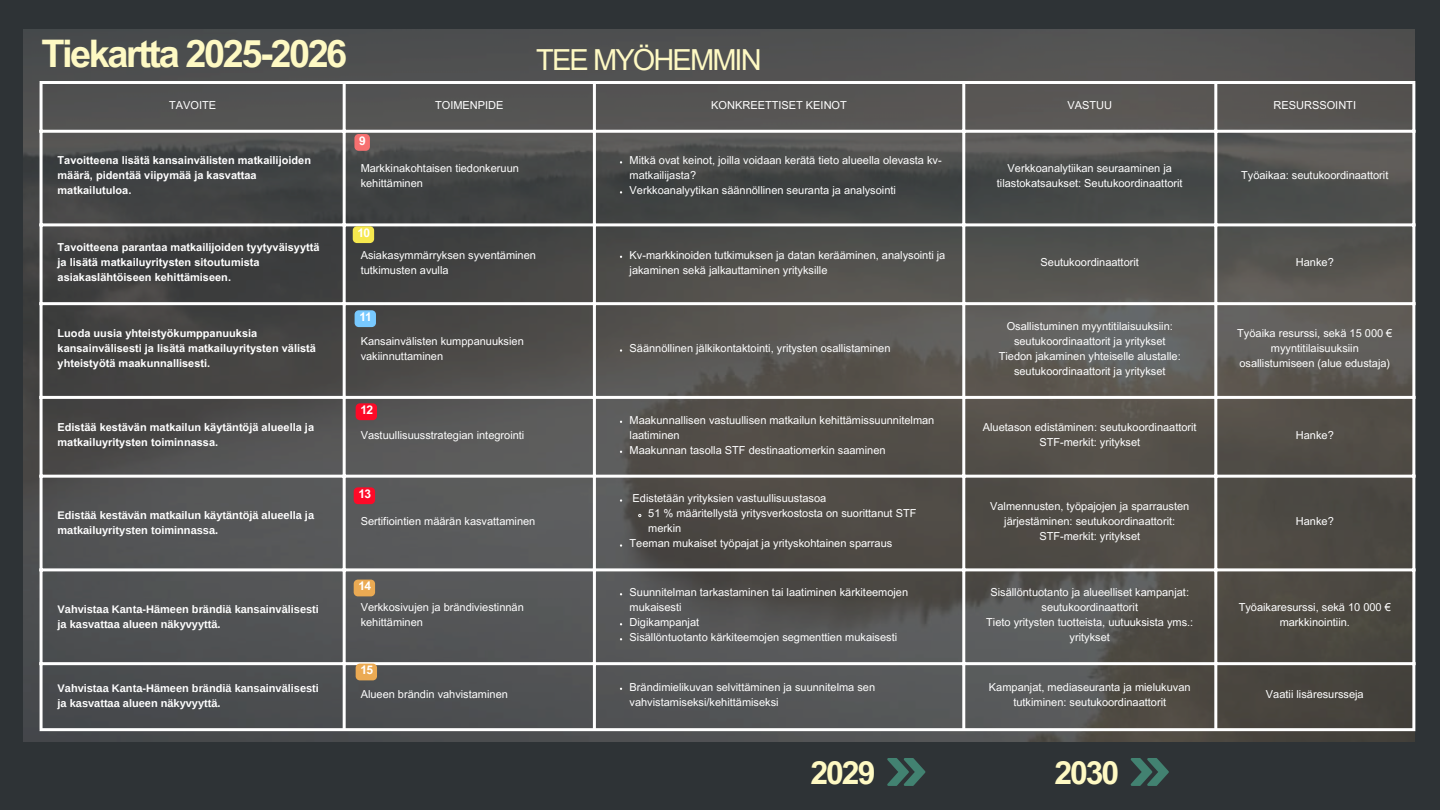
<style>
.page{position:relative;width:1440px;height:810px;background:#2e3336}
.page>*{position:absolute;margin:0;border:0;box-sizing:border-box;transform-origin:0 0}
.t1{font:700 38px "Arial MT Pro";letter-spacing:-.065em;color:#fef9c3}
.t2{font:700 32px "Arial MT Pro";letter-spacing:-.065em;color:#fef9c3}
.t3{font:29px "Arial MT Pro";letter-spacing:-.065em;color:#fef9c3}
.t4{font:700 12px "Arial MT Pro";letter-spacing:-.065em;color:#fff}
.t5{font:11px/15px "Arial MT Pro";color:#fff}
.t6{font:700 11px/15px "Arial MT Pro";color:#fff}
.t7{font:700 11px/15px "Arimo";color:#fff}
</style>
<div class="page">
<img style="left:23px;top:29px;width:1391px;height:712px">
<svg style="left:638px;top:513px;width:4px;height:5px"></svg>
<hr style="left:40px;top:84px;width:3px;height:644px;background:#fff">
<hr style="left:343px;top:84px;width:3px;height:644px;background:#fff">
<hr style="left:593px;top:84px;width:3px;height:644px;background:#fff">
<hr style="left:962px;top:84px;width:3px;height:644px;background:#fff">
<hr style="left:1214px;top:84px;width:3px;height:644px;background:#fff">
<hr style="left:1412px;top:84px;width:3px;height:644px;background:#fff">
<hr style="left:40px;top:81px;width:1375px;height:3px;background:#fff">
<hr style="left:40px;top:130px;width:1375px;height:3px;background:#fff">
<hr style="left:40px;top:223px;width:1375px;height:3px;background:#fff">
<hr style="left:40px;top:302px;width:1375px;height:3px;background:#fff">
<hr style="left:40px;top:396px;width:1375px;height:3px;background:#fff">
<hr style="left:40px;top:475px;width:1375px;height:3px;background:#fff">
<hr style="left:40px;top:568px;width:1375px;height:3px;background:#fff">
<hr style="left:40px;top:662px;width:1375px;height:3px;background:#fff">
<hr style="left:40px;top:728px;width:1375px;height:3px;background:#fff">
<svg style="left:887px;top:758px;width:39px;height:28px"></svg>
<svg style="left:1131px;top:758px;width:38px;height:28px"></svg>
<div style="left:354px;top:134px;width:16px;height:17px;background:#f77070;border-radius:4px"></div>
<div style="left:353px;top:226px;width:21px;height:17px;background:#f6e84e;border-radius:4px"></div>
<div style="left:355px;top:310px;width:21px;height:17px;background:#78c9ff;border-radius:4px"></div>
<div style="left:356px;top:403px;width:21px;height:17px;background:#fd0a28;border-radius:4px"></div>
<div style="left:354px;top:487px;width:21px;height:17px;background:#fd0a28;border-radius:4px"></div>
<div style="left:354px;top:580px;width:21px;height:16px;background:#ebaa53;border-radius:4px"></div>
<div style="left:356px;top:664px;width:21px;height:16px;background:#ebaa53;border-radius:4px"></div>
<p class="t1" style="left:41px;top:39px;width:308px">Tiekartta 2025-2026</p>
<p class="t3" style="left:536px;top:49px;width:227px">TEE MYÖHEMMIN</p>
<p class="t5" style="left:169px;top:99px;width:49px">TAVOITE</p>
<h1 class="t5" style="left:435px;top:99px;width:70px">TOIMENPIDE</h1>
<p class="t5" style="left:711px;top:99px;width:137px">KONKREETTISET KEINOT</p>
<p class="t5" style="left:1067px;top:99px;width:46px">VASTUU</p>
<p class="t5" style="left:1274px;top:99px;width:84px">RESURSSOINTI</p>
<p class="t4" style="left:359px;top:136px;width:8px">9</p>
<p class="t6" style="left:58px;top:154px;width:255px">Tavoitteena lisätä kansainvälisten matkailijoiden määrä, pidentää viipymää ja kasvattaa matkailutuloa.</p>
<p class="t5" style="left:361px;top:162px;width:160px">Markkinakohtaisen tiedonkeruun kehittäminen</p>
<p class="t5" style="left:630px;top:154px;width:314px">Mitkä ovat keinot, joilla voidaan kerätä tieto alueella olevasta kv&shy;matkailijasta?</p>
<p class="t5" style="left:630px;top:184px;width:268px">Verkkoanalyytikan säännöllinen seuranta ja analysointi</p>
<p class="t4" style="left:358px;top:228px;width:14px">10</p>
<p class="t5" style="left:997px;top:162px;width:187px;text-align:center">Verkkoanalytiikan seuraaminen ja tilastokatsaukset: Seutukoordinaattorit</p>
<p class="t5" style="left:1241px;top:169px;width:149px">Työaikaa: seutukoordinaattorit</p>
<p class="t6" style="left:58px;top:241px;width:264px">Tavoitteena parantaa matkailijoiden tyytyväisyyttä ja lisätä matkailuyritysten sitoutumista asiakaslähtöiseen kehittämiseen.</p>
<p class="t5" style="left:361px;top:249px;width:177px">Asiakasymmärryksen syventäminen tutkimusten avulla</p>
<p class="t5" style="left:630px;top:249px;width:317px">Kv-markkinoiden tutkimuksen ja datan kerääminen, analysointi ja jakaminen sekä jalkauttaminen yrityksille</p>
<p class="t5" style="left:1041px;top:256px;width:100px">Seutukoordinaattorit</p>
<p class="t5" style="left:1296px;top:256px;width:39px">Hanke?</p>
<p class="t4" style="left:359px;top:312px;width:14px">11</p>
<p class="t6" style="left:58px;top:327px;width:260px">Luoda uusia yhteistyökumppanuuksia kansainvälisesti ja lisätä matkailuyritysten välistä yhteistyötä maakunnallisesti.</p>
<p class="t5" style="left:361px;top:335px;width:165px">Kansainvälisten kumppanuuksien vakiinnuttaminen</p>
<p class="t5" style="left:630px;top:342px;width:262px">Säännöllinen jälkikontaktointi, yritysten osallistaminen</p>
<p class="t4" style="left:360px;top:405px;width:14px">12</p>
<p class="t6" style="left:58px;top:421px;width:258px">Edistää kestävän matkailun käytäntöjä alueella ja matkailuyritysten toiminnassa.</p>
<p class="t5" style="left:361px;top:429px;width:165px">Vastuullisuusstrategian integrointi</p>
<p class="t4" style="left:358px;top:489px;width:14px">13</p>
<p class="t7" style="left:58px;top:508px;width:258px">Edistää kestävän matkailun käytäntöjä alueella ja matkailuyritysten toiminnassa.</p>
<p class="t5" style="left:361px;top:515px;width:176px">Sertifiointien määrän kasvattaminen</p>
<p class="t4" style="left:358px;top:582px;width:14px">14</p>
<p class="t7" style="left:58px;top:601px;width:263px">Vahvistaa Kanta-Hämeen brändiä kansainvälisesti ja kasvattaa alueen näkyvyyttä.</p>
<p class="t5" style="left:361px;top:601px;width:165px">Verkkosivujen ja brändiviestinnän kehittäminen</p>
<h2 class="t4" style="left:360px;top:666px;width:14px">15</h2>
<p class="t5" style="left:630px;top:414px;width:306px">Maakunnallisen vastuullisen matkailun kehittämissuunnitelman laatiminen</p>
<p class="t5" style="left:630px;top:444px;width:257px">Maakunnan tasolla STF destinaatiomerkin saaminen</p>
<p class="t5" style="left:633px;top:492px;width:195px">Edistetään yrityksien vastuullisuustasoa</p>
<p class="t5" style="left:648px;top:507px;width:270px">51 % määritellystä yritysverkostosta on suorittanut STF merkin</p>
<p class="t5" style="left:630px;top:537px;width:264px">Teeman mukaiset työpajat ja yrityskohtainen sparraus</p>
<p class="t5" style="left:630px;top:586px;width:280px">Suunnitelman tarkastaminen tai laatiminen kärkiteemojen mukaisesti</p>
<p class="t5" style="left:630px;top:616px;width:71px">Digikampanjat</p>
<p class="t5" style="left:630px;top:631px;width:269px">Sisällöntuotanto kärkiteemojen segmenttien mukaisesti</p>
<p class="t5" style="left:1007px;top:320px;width:168px;text-align:center">Osallistuminen myyntitilaisuuksiin: seutukoordinaattorit ja yritykset</p>
<p class="t5" style="left:999px;top:350px;width:184px;text-align:center">Tiedon jakaminen yhteiselle alustalle: seutukoordinaattorit ja yritykset</p>
<p class="t5" style="left:983px;top:421px;width:215px">Aluetason edistäminen: seutukoordinaattorit</p>
<p class="t5" style="left:1039px;top:436px;width:102px">STF-merkit: yritykset</p>
<p class="t5" style="left:990px;top:500px;width:201px;text-align:center">Valmennusten, työpajojen ja sparrausten järjestäminen: seutukoordinaattorit:</p>
<p class="t5" style="left:1039px;top:530px;width:102px">STF-merkit: yritykset</p>
<p class="t5" style="left:991px;top:586px;width:200px;text-align:center">Sisällöntuotanto ja alueelliset kampanjat: seutukoordinaattorit</p>
<p class="t5" style="left:986px;top:616px;width:209px;text-align:center">Tieto yritysten tuotteista, uutuuksista yms.: yritykset</p>
<p class="t5" style="left:1237px;top:327px;width:157px;text-align:center">Työaika resurssi, sekä 15 000 € myyntitilaisuuksiin osallistumiseen (alue edustaja)</p>
<p class="t5" style="left:1296px;top:429px;width:39px">Hanke?</p>
<p class="t5" style="left:1296px;top:515px;width:39px">Hanke?</p>
<p class="t5" style="left:1239px;top:601px;width:154px;text-align:center">Työaikaresurssi, sekä 10 000 € markkinointiin.</p>
<p class="t7" style="left:58px;top:681px;width:263px">Vahvistaa Kanta-Hämeen brändiä kansainvälisesti ja kasvattaa alueen näkyvyyttä.</p>
<p class="t5" style="left:361px;top:688px;width:149px">Alueen brändin vahvistaminen</p>
<p class="t5" style="left:630px;top:681px;width:247px">Brändimielikuvan selvittäminen ja suunnitelma sen vahvistamiseksi/kehittämiseksi</p>
<p class="t5" style="left:989px;top:681px;width:203px;text-align:center">Kampanjat, mediaseuranta ja mielukuvan tutkiminen: seutukoordinaattorit</p>
<p class="t5" style="left:1266px;top:688px;width:99px">Vaatii lisäresursseja</p>
<p class="t2" style="left:811px;top:761px;width:66px">2029</p>
<p class="t2" style="left:1054px;top:761px;width:66px">2030</p>
</div>
